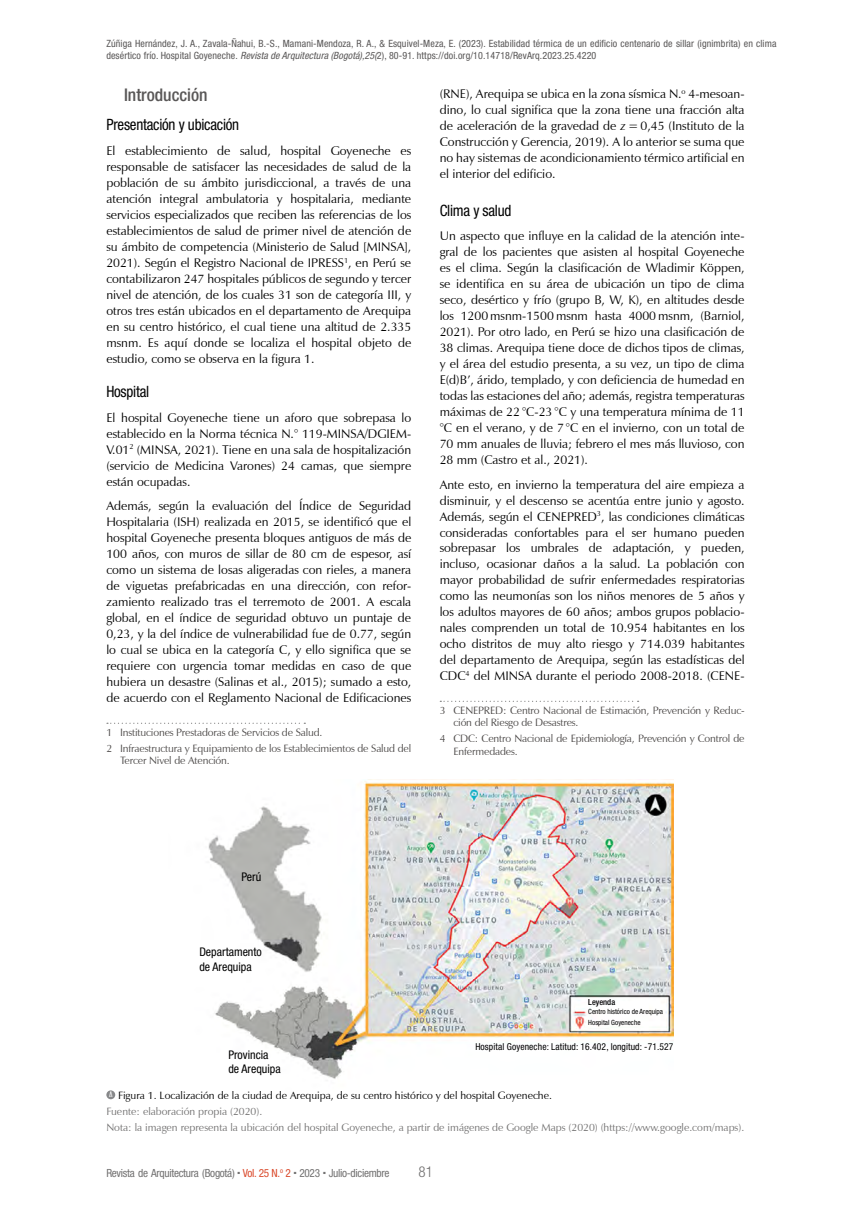
<style>
.page{position:relative;width:851px;height:1205px;background:#fff}
.page>*{position:absolute;margin:0;border:0;box-sizing:border-box;transform-origin:0 0}
.t1{font:500 condensed 17.5px "Helvetica Neue LT Std";color:#595757}
.t2{font:condensed 15.62px "Helvetica Neue LT Std";letter-spacing:-.015em;color:#000;scale:.96 1}
.t3{font:300 condensed 15px "Helvetica Neue LT Std";color:#727171}
.t4{font:12.5px/16px "Zapf Humanist 601 BT";color:#000;text-align:justify}
.t5{font:condensed 12px/14.4px "Helvetica Neue LT Std";color:#000}
.t6{font:condensed 11.25px "Helvetica Neue LT Std";letter-spacing:-.025em;color:#727171}
.t7{font:10.62px/12.5px "Zapf Humanist 601 BT";letter-spacing:-.015em;color:#4c4948}
.t8{font:10.62px/16px "Zapf Humanist 601 BT";color:#727171}
.t9{font:condensed 10px/12px "Helvetica Neue LT Std";letter-spacing:.01em;color:#595757}
.t10{font:condensed 9.5px "Helvetica Neue LT Std";letter-spacing:.01em;color:#000}
.t11{font:500 condensed 8.38px "Helvetica Neue LT Std";color:#000}
.t12{font:condensed 7.12px/10.8px "Helvetica Neue LT Std";color:#000}
.s1{font-style:italic}
.s2{color:#000}
.s3{color:#da4b2d}
</style>
<div class="page">
<img style="left:208px;top:781px;width:465px;height:298px">
<svg style="left:107px;top:723px;width:198px;height:1px"></svg>
<svg style="left:440px;top:701px;width:198px;height:1px"></svg>
<div style="left:106px;top:1090px;width:9px;height:9px;background:#87888a;border-radius:50%"></div>
<p class="t9" style="left:106px;top:38px;width:671px">Zúñiga Hernández, J. A., Zavala-Ñahui, B.-S., Mamani-Mendoza, R. A., &amp; Esquivel-Meza, E. (2023). Estabilidad térmica de un edificio centenario de sillar (ignimbrita) en clima desértico frío. Hospital Goyeneche. <span class="s1">Revista de Arquitectura (Bogotá),25(</span>2), 80-91. https://doi.org/10.14718/RevArq.2023.25.4220</p>
<h1 class="t1" style="left:124px;top:84px;width:85px">Introducción</h1>
<p class="t2" style="left:106px;top:115px;width:140px">Presentación y ubicación</p>
<p class="t4" style="left:106px;top:143px;width:306px">El establecimiento de salud, hospital Goyeneche es responsable de satisfacer las necesidades de salud de la población de su ámbito jurisdiccional, a través de una atención integral ambulatoria y hospitalaria, mediante servicios especializados que reciben las referencias de los establecimientos de salud de primer nivel de atención de su ámbito de competencia (Ministerio de Salud [MINSA], 2021). Según el Registro Nacional de IPRESS<sup>1</sup>, en Perú se contabilizaron 247 hospitales públicos de segundo y tercer nivel de atención, de los cuales 31 son de categoría III, y otros tres están ubicados en el departamento de Arequipa en su centro histórico, el cual tiene una altitud de 2.335 msnm. Es aquí donde se localiza el hospital objeto de estudio, como se observa en la figura 1.</p>
<p class="t2" style="left:106px;top:382px;width:46px">Hospital</p>
<p class="t4" style="left:106px;top:409px;width:306px">El hospital Goyeneche tiene un aforo que sobrepasa lo establecido en la Norma técnica N.° 119-MINSA/DGIEM-V.01<sup>2</sup> (MINSA, 2021). Tiene en una sala de hospitalización (servicio de Medicina Varones) 24 camas, que siempre están ocupadas.</p>
<p class="t4" style="left:106px;top:498px;width:306px">Además, según la evaluación del Índice de Seguridad Hospitalaria (ISH) realizada en 2015, se identificó que el hospital Goyeneche presenta bloques antiguos de más de 100 años, con muros de sillar de 80 cm de espesor, así como un sistema de losas aligeradas con rieles, a manera de viguetas prefabricadas en una dirección, con refor&shy;zamiento realizado tras el terremoto de 2001. A escala global, en el índice de seguridad obtuvo un puntaje de 0,23, y la del índice de vulnerabilidad fue de 0.77, según lo cual se ubica en la categoría C, y ello significa que se requiere con urgencia tomar medidas en caso de que hubiera un desastre (Salinas et al., 2015); sumado a esto, de acuerdo con el Reglamento Nacional de Edificaciones</p>
<p class="t7" style="left:106px;top:724px;width:306px;line-height:16px">1 Instituciones Prestadoras de Servicios de Salud.<br>2 Infraestructura y Equipamiento de los Establecimientos de Salud del</p>
<p class="t7" style="left:120px;top:754px;width:111px">Tercer Nivel de Atención.</p>
<p class="t4" style="left:439px;top:86px;width:306px">(RNE), Arequipa se ubica en la zona sísmica N.<sup>o</sup> 4-mesoan&shy;dino, lo cual significa que la zona tiene una fracción alta de aceleración de la gravedad de <span class="s1">z</span> = 0,45 (Instituto de la Construcción y Gerencia, 2019). A lo anterior se suma que no hay sistemas de acondicionamiento térmico artificial en el interior del edificio.</p>
<p class="t2" style="left:439px;top:201px;width:76px">Clima y salud</p>
<p class="t4" style="left:439px;top:228px;width:306px">Un aspecto que influye en la calidad de la atención inte&shy;gral de los pacientes que asisten al hospital Goyeneche es el clima. Según la clasificación de Wladimir Köppen, se identifica en su área de ubicación un tipo de clima seco, desértico y frío (grupo B, W, K), en altitudes desde los 1200 msnm-1500 msnm hasta 4000 msnm, (Barniol, 2021). Por otro lado, en Perú se hizo una clasificación de 38 climas. Arequipa tiene doce de dichos tipos de climas, y el área del estudio presenta, a su vez, un tipo de clima E(d)B’, árido, templado, y con deficiencia de humedad en todas las estaciones del año; además, registra temperaturas máximas de 22 °C-23 °C y una temperatura mínima de 11 °C en el verano, y de 7 °C en el invierno, con un total de 70 mm anuales de lluvia; febrero el mes más lluvioso, con 28 mm (Castro et al., 2021).</p>
<p class="t4" style="left:439px;top:476px;width:306px">Ante esto, en invierno la temperatura del aire empieza a disminuir, y el descenso se acentúa entre junio y agosto.<br>Además, según el CENEPRED<sup>3</sup>, las condiciones climáticas consideradas confortables para el ser humano pueden sobrepasar los umbrales de adaptación, y pueden, incluso, ocasionar daños a la salud. La población con mayor probabilidad de sufrir enfermedades respiratorias como las neumonías son los niños menores de 5 años y los adultos mayores de 60 años; ambos grupos poblacio&shy;nales comprenden un total de 10.954 habitantes en los ocho distritos de muy alto riesgo y 714.039 habitantes del departamento de Arequipa, según las estadísticas del CDC<sup>4</sup> del MINSA durante el periodo 2008-2018. (CENE-</p>
<p class="t7" style="left:453px;top:704px;width:293px;text-indent:-14px">3 CENEPRED: Centro Nacional de Estimación, Prevención y Reduc&shy;ción del Riesgo de Desastres.</p>
<p class="t7" style="left:453px;top:732px;width:292px;text-indent:-14px">4 CDC: Centro Nacional de Epidemiología, Prevención y Control de<br>Enfermedades.</p>
<p class="t5" style="left:241px;top:870px;width:21px">Perú</p>
<p class="t5" style="left:199px;top:945px;width:64px">Departamento de Arequipa</p>
<p class="t5" style="left:228px;top:1047px;width:54px">Provincia de Arequipa</p>
<p class="t11" style="left:588px;top:996px;width:28px">Leyenda</p>
<p class="t12" style="left:588px;top:1006px;width:76px">Centro histórico de Arequipa<br>Hospital Goyeneche</p>
<p class="t10" style="left:475px;top:1041px;width:199px">Hospital Goyeneche: Latitud: 16.402, longitud: -71.527</p>
<p class="t8" style="left:106px;top:1087px;width:639px"><sup>A</sup> <span class="s2">Figura 1. Localización de la ciudad de Arequipa, de su centro histórico y del hospital Goyeneche.<br></span>Fuente: elaboración propia (2020).<br>Nota: la imagen representa la ubicación del hospital Goyeneche, a partir de imágenes de Google Maps (2020) (https://www.google.com/maps).</p>
<p class="t6" style="left:106px;top:1166px;width:285px">Revista de Arquitectura (Bogotá) <span class="s3">Vol. 25 N.</span><sup>o</sup> <span class="s3">2</span> 2023 Julio-diciembre</p>
<p class="t3" style="left:418px;top:1163px;width:16px">81</p>
</div>
